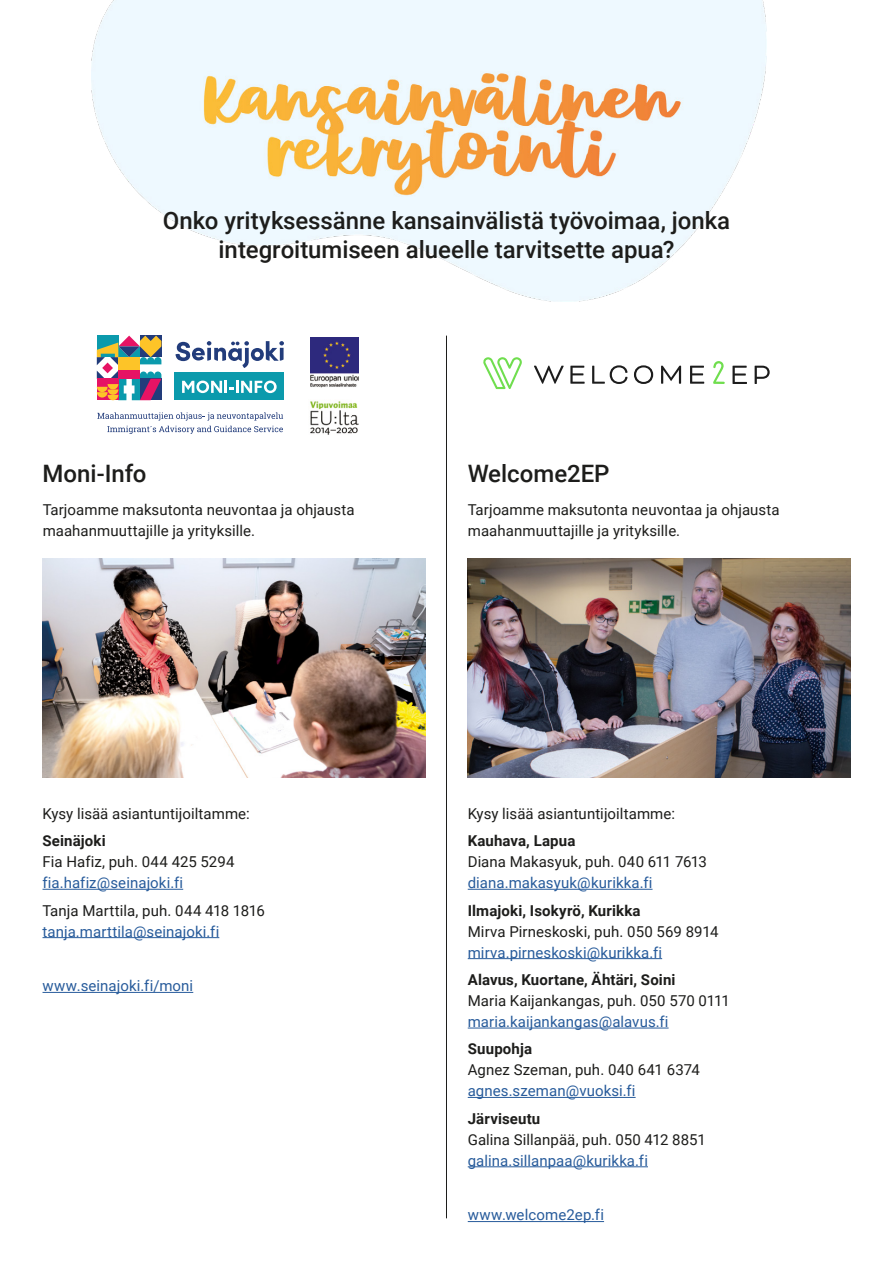
<style>
.page{position:relative;width:893px;height:1263px;background:#fff}
.page>*{position:absolute;margin:0;border:0;box-sizing:border-box;transform-origin:0 0}
.H2-Onko_yrityksessä{font:500 24px "Roboto";color:#1d1d1b}
.H2-Welcome{font:500 24px "Roboto";color:#1d1d1b}
.H2-Moni_info{font:500 24px "Roboto";color:#1d1d1b}
.P-yhteysteidot{font:15px/21px "Roboto";letter-spacing:.005em;color:#1d1d1b}
.P-yhteysteidot-2{font:15px "Roboto";letter-spacing:.01em;color:#275b9b}
.s1{font-weight:700}
.s2{color:#275b9b}
</style>
<div class="page">
<img style="left:91px;top:0;width:675px;height:302px">
<hr style="left:446px;top:336px;width:1px;height:882px;background:#1d1d1b">
<hr style="left:43px;top:889px;width:140px;height:1px;background:#275b9b">
<hr style="left:43px;top:937px;width:176px;height:1px;background:#275b9b">
<hr style="left:43px;top:992px;width:150px;height:1px;background:#275b9b">
<hr style="left:468px;top:889px;width:184px;height:1px;background:#275b9b">
<hr style="left:468px;top:958px;width:194px;height:1px;background:#275b9b">
<hr style="left:468px;top:1028px;width:201px;height:1px;background:#275b9b">
<hr style="left:468px;top:1097px;width:168px;height:1px;background:#275b9b">
<hr style="left:468px;top:1166px;width:180px;height:1px;background:#275b9b">
<hr style="left:468px;top:1221px;width:136px;height:1px;background:#275b9b">
<svg style="left:176px;top:341px;width:108px;height:27px"></svg>
<svg style="left:97px;top:336px;width:64px;height:64px;background:#a18b84"></svg>
<div style="left:174px;top:373px;width:110px;height:27px;background:#0b9aac"></div>
<svg style="left:182px;top:381px;width:95px;height:12px"></svg>
<svg style="left:97px;top:412px;width:186px;height:22px"></svg>
<img style="left:310px;top:401px;width:49px;height:34px">
<img style="left:310px;top:337px;width:48px;height:51px">
<img style="left:43px;top:559px;width:382px;height:218px">
<img style="left:468px;top:559px;width:382px;height:218px">
<svg style="left:534px;top:366px;width:30px;height:18px"></svg>
<svg style="left:570px;top:366px;width:15px;height:18px"></svg>
<svg style="left:592px;top:365px;width:35px;height:19px"></svg>
<svg style="left:634px;top:365px;width:19px;height:19px"></svg>
<svg style="left:661px;top:366px;width:20px;height:18px"></svg>
<svg style="left:690px;top:366px;width:14px;height:18px"></svg>
<svg style="left:732px;top:366px;width:15px;height:18px"></svg>
<svg style="left:755px;top:366px;width:15px;height:18px"></svg>
<svg style="left:713px;top:361px;width:12px;height:23px"></svg>
<svg style="left:483px;top:357px;width:39px;height:32px"></svg>
<h2 class="H2-Onko_yrityksessä" style="left:163px;top:204px;width:569px">Onko yrityksessänne kansainvälistä työvoimaa, jonka</h2>
<h2 class="H2-Onko_yrityksessä" style="left:219px;top:233px;width:457px">integroitumiseen alueelle tarvitsette apua?</h2>
<h2 class="H2-Moni_info" style="left:43px;top:456px;width:106px">Moni-Info</h2>
<p class="P-yhteysteidot" style="left:43px;top:499px;width:313px">Tarjoamme maksutonta neuvontaa ja ohjausta maahanmuuttajille ja yrityksille.</p>
<p class="P-yhteysteidot" style="left:43px;top:802px;width:209px">Kysy lisää asiantuntijoiltamme:</p>
<p class="P-yhteysteidot" style="left:43px;top:830px;width:194px"><span class="s1">Seinäjoki<br></span>Fia Hafiz, puh. 044 425 5294</p>
<p class="P-yhteysteidot-2" style="left:43px;top:872px;width:142px">fia.hafiz@seinajoki.fi</p>
<p class="P-yhteysteidot" style="left:43px;top:899px;width:224px">Tanja Marttila, puh. 044 418 1816 <span class="s2">tanja.marttila@seinajoki.fi</span></p>
<p class="P-yhteysteidot-2" style="left:43px;top:975px;width:152px">www.seinajoki.fi/moni</p>
<h2 class="H2-Welcome" style="left:468px;top:456px;width:143px">Welcome2EP</h2>
<p class="P-yhteysteidot" style="left:468px;top:499px;width:313px">Tarjoamme maksutonta neuvontaa ja ohjausta maahanmuuttajille ja yrityksille.</p>
<p class="P-yhteysteidot" style="left:468px;top:802px;width:209px">Kysy lisää asiantuntijoiltamme:</p>
<p class="P-yhteysteidot" style="left:468px;top:830px;width:240px"><span class="s1">Kauhava, Lapua<br></span>Diana Makasyuk, puh. 040 611 7613 <span class="s2">diana.makasyuk@kurikka.fi</span></p>
<p class="P-yhteysteidot" style="left:468px;top:899px;width:252px"><span class="s1">Ilmajoki, Isokyrö, Kurikka<br></span>Mirva Pirneskoski, puh. 050 569 8914 <span class="s2">mirva.pirneskoski@kurikka.fi</span></p>
<p class="P-yhteysteidot" style="left:468px;top:968px;width:264px"><span class="s1">Alavus, Kuortane, Ähtäri, Soini<br></span>Maria Kaijankangas, puh. 050 570 0111 <span class="s2">maria.kaijankangas@alavus.fi</span></p>
<p class="P-yhteysteidot" style="left:468px;top:1038px;width:234px"><span class="s1">Suupohja<br></span>Agnez Szeman, puh. 040 641 6374 <span class="s2">agnes.szeman@vuoksi.fi</span></p>
<p class="P-yhteysteidot" style="left:468px;top:1107px;width:240px"><span class="s1">Järviseutu<br></span>Galina Sillanpää, puh. 050 412 8851 <span class="s2">galina.sillanpaa@kurikka.fi</span></p>
<p class="P-yhteysteidot-2" style="left:468px;top:1204px;width:138px">www.welcome2ep.fi</p>
</div>
